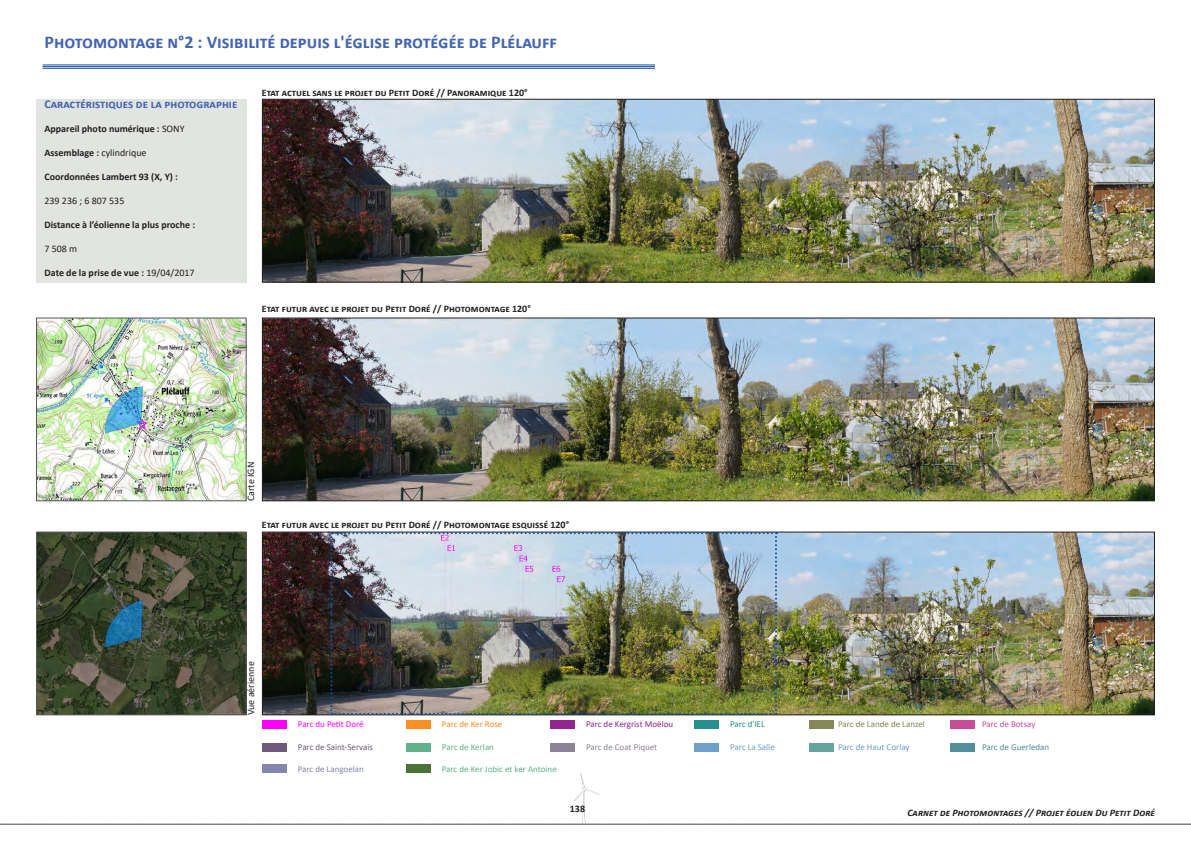
<style>
.page{position:relative;width:1191px;height:842px;background:#fff}
.page>*{position:absolute;margin:0;border:0;box-sizing:border-box;transform-origin:0 0}
.t1{font:700 18px "Calibri";color:#4365b0}
.t2{font:700 12px "Calibri";color:#4365b0}
.t3{font:700 10px "Calibri";color:#231f20}
.t4{font:italic 700 10px "Calibri";color:#231f20}
.t5{font:10px "Calibri";color:#231f20}
.t6{font:9px "Calibri";color:#60b28a}
.t7{font:9px "Calibri";color:#6da0ca}
.t8{font:9px "Calibri";color:#912591}
.t9{font:9px "Calibri";color:#858755}
.t10{font:9px "Calibri";color:#6f597e}
.t11{font:9px "Calibri";color:#8e8396}
.t12{font:9px "Calibri";color:#f0f}
.t13{font:9px "Calibri";color:#528f9a}
.t14{font:9px "Calibri";color:#8486ad}
.t15{font:9px "Calibri";color:#f98e24}
.t16{font:9px "Calibri";color:#c74d97}
.t17{font:9px "Calibri";color:#278d8d}
.s1{font-weight:400}
</style>
<div class="page">
<svg style="left:0;top:772px;width:1191px;height:53px"></svg>
<hr style="left:43px;top:65px;width:612px;height:1px;background:#0d4da1">
<hr style="left:43px;top:66px;width:612px;height:1px;background:#0d4da1">
<hr style="left:43px;top:68px;width:612px;height:1px;background:#0d4da1">
<img style="left:38px;top:319px;width:207px;height:180px">
<div style="left:36px;top:317px;width:211px;height:184px;border:1px solid #57585a"></div>
<img style="left:38px;top:533px;width:207px;height:180px">
<div style="left:36px;top:531px;width:211px;height:184px;border:1px solid #57585a"></div>
<img style="left:264px;top:101px;width:889px;height:180px">
<div style="left:262px;top:99px;width:893px;height:184px;border:1px solid #231f20"></div>
<img style="left:264px;top:319px;width:889px;height:180px">
<div style="left:262px;top:317px;width:893px;height:184px;border:1px solid #231f20"></div>
<img style="left:264px;top:533px;width:889px;height:180px">
<img style="left:330px;top:532px;width:447px;height:183px">
<div style="left:36px;top:99px;width:211px;height:184px;background:#e1e4e1"></div>
<div style="left:262px;top:720px;width:24px;height:9px;background:#f0f"></div>
<div style="left:406px;top:720px;width:24px;height:9px;background:#f98e24"></div>
<div style="left:406px;top:743px;width:24px;height:9px;background:#60b28a"></div>
<div style="left:550px;top:720px;width:24px;height:9px;background:#912591"></div>
<div style="left:550px;top:743px;width:24px;height:9px;background:#8e8396"></div>
<div style="left:694px;top:720px;width:25px;height:9px;background:#258f8f"></div>
<div style="left:694px;top:743px;width:25px;height:9px;background:#6da0ca"></div>
<div style="left:809px;top:720px;width:24px;height:9px;background:#858755"></div>
<div style="left:809px;top:743px;width:24px;height:9px;background:#65a39e"></div>
<div style="left:950px;top:720px;width:24px;height:9px;background:#c74d97"></div>
<div style="left:950px;top:743px;width:24px;height:9px;background:#528f9a"></div>
<div style="left:262px;top:743px;width:24px;height:9px;background:#6f597e"></div>
<div style="left:262px;top:764px;width:24px;height:9px;background:#8486ad"></div>
<div style="left:406px;top:764px;width:24px;height:9px;background:#4a7337"></div>
<h1 class="t1" style="left:45px;top:29px;width:514px">Photomontage n°2 : Visibilité depuis l'église protégée de Plélauff</h1>
<p class="t2" style="left:45px;top:96px;width:194px">Caractéristiques de la photographie</p>
<p class="t3" style="left:45px;top:122px;width:141px">Appareil photo numérique : <span class="s1">SONY</span></p>
<p class="t3" style="left:45px;top:146px;width:104px">Assemblage : <span class="s1">cylindrique</span></p>
<p class="t3" style="left:45px;top:170px;width:135px">Coordonnées Lambert 93 (X, Y) :</p>
<p class="t5" style="left:45px;top:194px;width:81px">239 236 ; 6 807 535</p>
<p class="t3" style="left:45px;top:218px;width:152px">Distance à l’éolienne la plus proche :</p>
<p class="t5" style="left:45px;top:242px;width:34px">7 508 m</p>
<p class="t3" style="left:45px;top:266px;width:152px">Date de la prise de vue : <span class="s1">19/04/2017</span></p>
<p class="t3" style="left:262px;top:86px;width:267px">Etat actuel sans le projet du Petit Doré // Panoramique 120°</p>
<p class="t3" style="left:262px;top:302px;width:270px">Etat futur avec le projet du Petit Doré // Photomontage 120°</p>
<p class="t5" style="left:244px;top:501px;width:41px;rotate:-90deg">Carte IGN</p>
<p class="t3" style="left:262px;top:518px;width:309px">Etat futur avec le projet du Petit Doré // Photomontage esquissé 120°</p>
<p class="t5" style="left:244px;top:715px;width:55px;rotate:-90deg">Vue aérienne</p>
<p class="t12" style="left:298px;top:718px;width:67px">Parc du Petit Doré</p>
<p class="t15" style="left:442px;top:718px;width:62px">Parc de Ker Rose</p>
<p class="t8" style="left:586px;top:718px;width:89px">Parc de Kergrist Moëlou</p>
<p class="t17" style="left:730px;top:718px;width:36px">Parc d'IEL</p>
<p class="t9" style="left:838px;top:718px;width:88px">Parc de Lande de Lanzel</p>
<p class="t16" style="left:982px;top:718px;width:55px">Parc de Botsay</p>
<p class="t10" style="left:298px;top:740px;width:77px">Parc de Saint-Servais</p>
<p class="t6" style="left:442px;top:740px;width:54px">Parc de Kerlan</p>
<p class="t11" style="left:586px;top:740px;width:73px">Parc de Coat Piquet</p>
<p class="t7" style="left:730px;top:740px;width:46px">Parc La Salle</p>
<p class="t7" style="left:838px;top:740px;width:73px">Parc de Haut Corlay</p>
<p class="t13" style="left:982px;top:740px;width:69px">Parc de Guerledan</p>
<p class="t14" style="left:298px;top:762px;width:68px">Parc de Langoelan</p>
<p class="t6" style="left:442px;top:762px;width:116px">Parc de Ker Jobic et ker Antoine</p>
<p class="t3" style="left:570px;top:802px;width:17px">138</p>
<p class="t4" style="left:907px;top:806px;width:249px">Carnet de Photomontages // Projet éolien Du Petit Doré</p>
</div>
